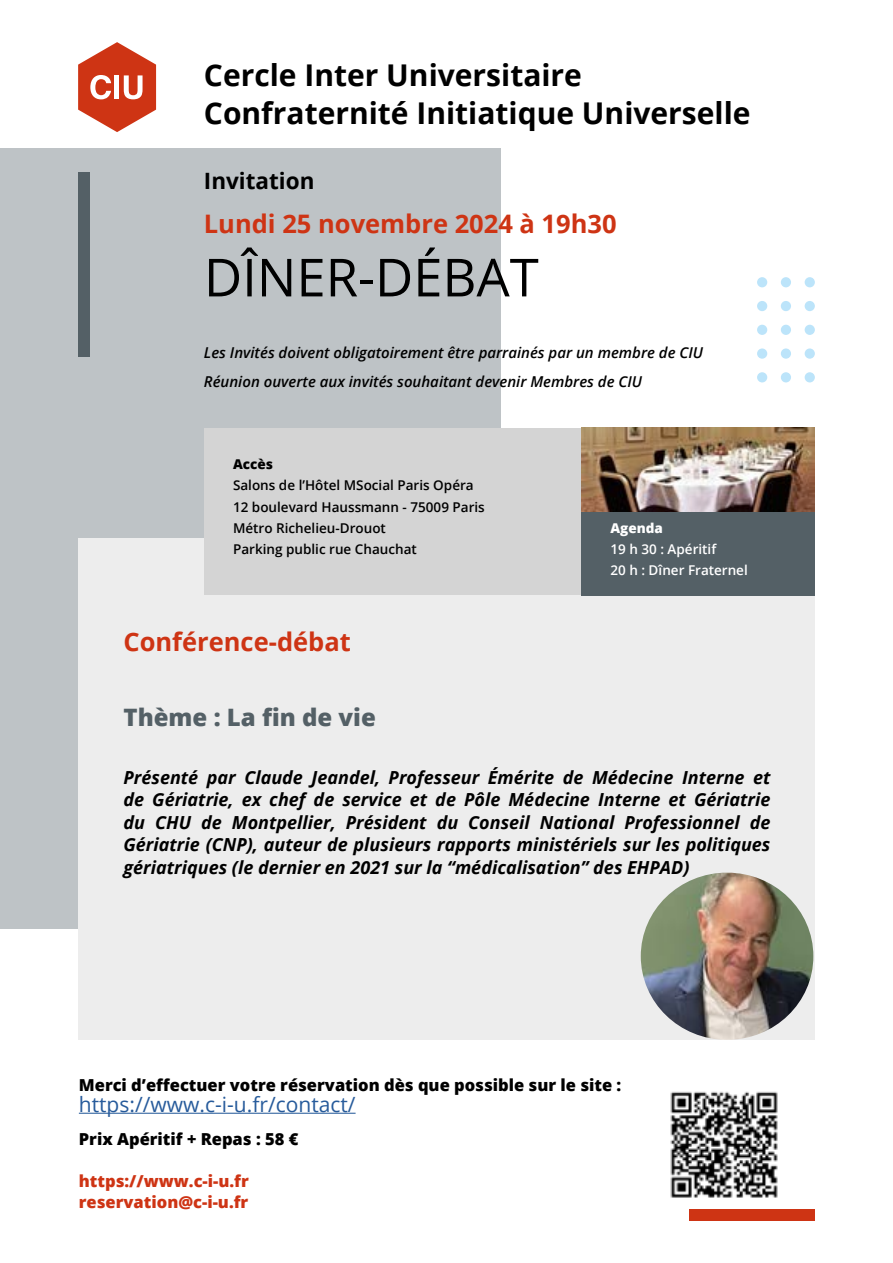
<style>
.page{position:relative;width:893px;height:1263px;background:#fff}
.page>*{position:absolute;margin:0;border:0;box-sizing:border-box;transform-origin:0 0}
.t1{font:52.5px "Open Sans";color:#000}
.t2{font:700 30px "Open Sans";color:#000}
.t3{font:700 25.5px "Open Sans";color:#ce3414}
.t4{font:800 24px "Open Sans";color:#546066}
.t5{font:700 22.5px "Open Sans";color:#000}
.t6{font:21px "Open Sans";color:#275b9b}
.t7{font:italic 700 18px/22.5px "Open Sans";color:#000;text-align:justify}
.t8{font:800 16.5px "Open Sans";color:#000}
.t9{font:800 16.5px/21px "Open Sans";color:#ce3414}
.t10{font:italic 600 15px/29.5px "Open Sans";color:#000}
.t11{font:600 13.5px/21px "Open Sans";color:#000}
.t12{font:600 13.5px/21px "Open Sans";color:#fff}
.t13{font:800 13.5px "Open Sans";color:#fff}
.t14{font:800 13.5px "Open Sans";color:#000}
</style>
<div class="page">
<div style="left:0;top:148px;width:500px;height:780px;background:#bec3c6"></div>
<div style="left:78px;top:538px;width:737px;height:502px;background:#ededed"></div>
<div style="left:78px;top:172px;width:12px;height:184px;background:#546066"></div>
<div style="left:757px;top:277px;width:10px;height:10px;background:#bce4fa;border-radius:50%"></div>
<div style="left:781px;top:277px;width:10px;height:10px;background:#bce4fa;border-radius:50%"></div>
<div style="left:757px;top:301px;width:10px;height:10px;background:#bce4fa;border-radius:50%"></div>
<div style="left:781px;top:301px;width:10px;height:10px;background:#bce4fa;border-radius:50%"></div>
<div style="left:757px;top:325px;width:10px;height:10px;background:#bce4fa;border-radius:50%"></div>
<div style="left:781px;top:325px;width:10px;height:10px;background:#bce4fa;border-radius:50%"></div>
<div style="left:757px;top:348px;width:10px;height:11px;background:#bce4fa;border-radius:50%"></div>
<div style="left:781px;top:348px;width:10px;height:11px;background:#bce4fa;border-radius:50%"></div>
<div style="left:805px;top:277px;width:10px;height:10px;background:#bce4fa;border-radius:50%"></div>
<div style="left:805px;top:301px;width:10px;height:10px;background:#bce4fa;border-radius:50%"></div>
<div style="left:805px;top:325px;width:10px;height:10px;background:#bce4fa;border-radius:50%"></div>
<div style="left:805px;top:348px;width:10px;height:11px;background:#bce4fa;border-radius:50%"></div>
<div style="left:757px;top:372px;width:10px;height:10px;background:#bce4fa;border-radius:50%"></div>
<div style="left:781px;top:372px;width:10px;height:10px;background:#bce4fa;border-radius:50%"></div>
<div style="left:805px;top:372px;width:10px;height:10px;background:#bce4fa;border-radius:50%"></div>
<div style="left:689px;top:1210px;width:126px;height:11px;background:#ce3414"></div>
<div style="left:204px;top:428px;width:377px;height:167px;background:#d4d4d4"></div>
<div style="left:581px;top:428px;width:234px;height:167px;background:#546066"></div>
<img style="left:581px;top:427px;width:234px;height:85px">
<svg style="left:78px;top:42px;width:78px;height:90px"></svg>
<img style="left:641px;top:873px;width:172px;height:167px">
<hr style="left:79px;top:1113px;width:277px;height:1px;background:#275b9b">
<img style="left:670px;top:1091px;width:108px;height:107px">
<h2 class="t2" style="left:204px;top:54px;width:380px">Cercle Inter Universitaire</h2>
<h2 class="t2" style="left:204px;top:92px;width:548px">Confraternité Initiatique Universelle</h2>
<p class="t5" style="left:204px;top:165px;width:112px">Invitation</p>
<h3 class="t3" style="left:204px;top:206px;width:414px">Lundi 25 novembre 2024 à 19h30</h3>
<h1 class="t1" style="left:204px;top:241px;width:336px">DÎNER-DÉBAT</h1>
<p class="t10" style="left:204px;top:337px;width:501px">Les Invités doivent obligatoirement être parrainés par un membre de CIU<br>Réunion ouverte aux invités souhaitant devenir Membres de CIU</p>
<p class="t14" style="left:233px;top:454px;width:41px">Accès</p>
<p class="t11" style="left:233px;top:475px;width:253px">Salons de l’Hôtel MSocial Paris Opéra<br>12 boulevard Haussmann - 75009 Paris<br>Métro Richelieu-Drouot<br>Parking public rue Chauchat</p>
<h3 class="t3" style="left:123px;top:624px;width:229px">Conférence-débat</h3>
<h3 class="t4" style="left:123px;top:699px;width:254px">Thème : La fin de vie</h3>
<p class="t13" style="left:610px;top:518px;width:54px">Agenda</p>
<p class="t12" style="left:610px;top:538px;width:139px">19 h 30 : Apéritif<br>20 h : Dîner Fraternel</p>
<p class="t7" style="left:123px;top:765px;width:648px">Présenté par Claude Jeandel, Professeur Émérite de Médecine Interne et de Gériatrie, ex chef de service et de Pôle Médecine Interne et Gériatrie du CHU de Montpellier, Président du Conseil National Professionnel de Gériatrie (CNP), auteur de plusieurs rapports ministériels sur les politiques gériatriques (le dernier en 2021 sur la “médicalisation” des EHPAD)</p>
<p class="t8" style="left:79px;top:1072px;width:544px">Merci d’effectuer votre réservation dès que possible sur le site :</p>
<p class="t6" style="left:79px;top:1090px;width:278px">https://www.c-i-u.fr/contact/</p>
<p class="t8" style="left:79px;top:1127px;width:221px">Prix Apéritif + Repas : 58 €</p>
<p class="t9" style="left:79px;top:1170px;width:171px">https://www.c-i-u.fr reservation@c-i-u.fr</p>
</div>
